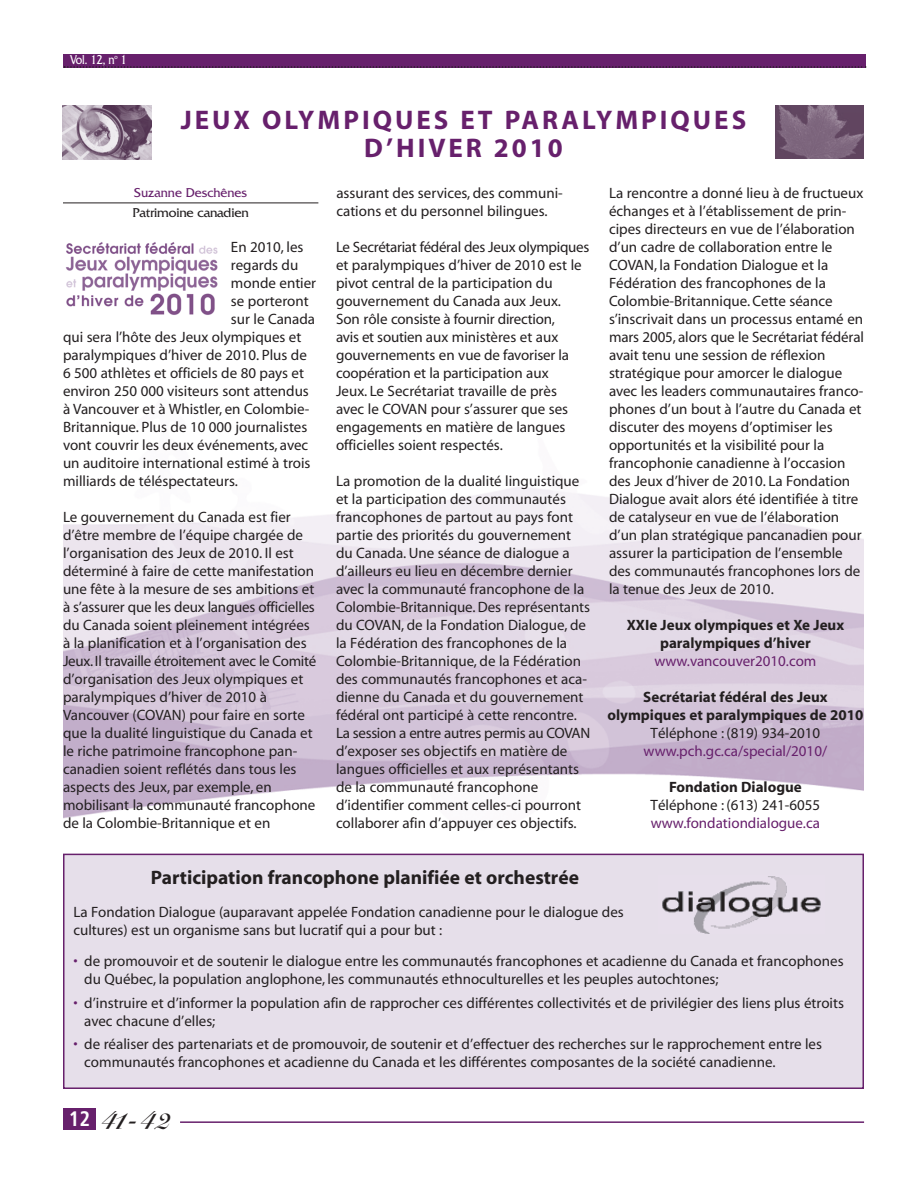
<style>
.page{position:relative;width:918px;height:1188px;background:#fff}
.page>*{position:absolute;margin:0;border:0;box-sizing:border-box;transform-origin:0 0}
.t1{font:30px "Simmissa";color:#231f20;scale:.94 1}
.t2{font:700 27px/28.5px "Myriad";letter-spacing:.11em;color:#67206c;text-align:center}
.t3{font:700 19.5px "Myriad";color:#231f20}
.t4{font:15px/18px "Myriad";color:#231f20}
.t5{font:700 15px/18px "Myriad";color:#231f20;text-align:center}
.t6{font:15px "Myriad";color:#67206c}
.t7{font:13.5px "Friz Quadrata";letter-spacing:-.015em;color:#231f20}
.t8{font:13.5px "Friz Quadrata";color:#67206c}
.t9{font:13.5px "Friz Quadrata";color:#fff;scale:.86 1}
.s1{color:#67206c}
.s2{font-family:"Frutiger";font-weight:700;font-stretch:condensed;font-size:21px;color:#fff}
</style>
<div class="page">
<div style="left:63px;top:54px;width:803px;height:13px;background:#67206c"></div>
<svg style="left:64px;top:66px;width:802px;height:2px"></svg>
<div style="left:63px;top:1108px;width:33px;height:22px;background:#67206c"></div>
<hr style="left:180px;top:1121px;width:684px;height:2px;background:#67206c">
<hr style="left:63px;top:203px;width:255px;height:1px;background:#231f20">
<div style="left:64px;top:854px;width:799px;height:234px;background:#e6dfea"></div>
<div style="left:63px;top:854px;width:801px;height:235px;border:2px solid #67206c"></div>
<img style="left:662px;top:876px;width:159px;height:58px">
<img style="left:66px;top:242px;width:152px;height:73px">
<img style="left:63px;top:105px;width:88px;height:54px">
<img style="left:776px;top:105px;width:88px;height:54px">
<p class="t9" style="left:70px;top:55px;width:68px">Vol. 12, n<sup>o</sup> 1</p>
<h2 class="t2" style="left:181px;top:108px;width:567px">JEUX OLYMPIQUES ET PARALYMPIQUES<br>D’HIVER 2010</h2>
<p class="t8" style="left:134px;top:188px;width:114px">Suzanne Deschênes</p>
<p class="t7" style="left:133px;top:208px;width:118px">Patrimoine canadien</p>
<p class="t4" style="left:231px;top:239px;width:74px">En 2010, les</p>
<p class="t4" style="left:231px;top:257px;width:69px">regards du</p>
<p class="t4" style="left:231px;top:275px;width:87px">monde entier</p>
<p class="t4" style="left:231px;top:293px;width:79px">se porteront</p>
<p class="t4" style="left:231px;top:311px;width:86px">sur le Canada</p>
<p class="t4" style="left:63px;top:329px;width:240px">qui sera l’hôte des Jeux olympiques et</p>
<p class="t4" style="left:63px;top:347px;width:245px">paralympiques d’hiver de 2010. Plus de</p>
<p class="t4" style="left:63px;top:365px;width:243px">6 500 athlètes et officiels de 80 pays et</p>
<p class="t4" style="left:63px;top:383px;width:247px">environ 250 000 visiteurs sont attendus</p>
<p class="t4" style="left:63px;top:401px;width:248px">à Vancouver et à Whistler, en Colombie-</p>
<p class="t4" style="left:63px;top:419px;width:246px">Britannique. Plus de 10 000 journalistes</p>
<p class="t4" style="left:63px;top:437px;width:247px">vont couvrir les deux événements, avec</p>
<p class="t4" style="left:63px;top:455px;width:249px">un auditoire international estimé à trois</p>
<p class="t4" style="left:63px;top:473px;width:176px">milliards de téléspectateurs.</p>
<p class="t4" style="left:63px;top:509px;width:255px">Le gouvernement du Canada est fier d’être membre de l’équipe chargée de l’organisation des Jeux de 2010. Il est déterminé à faire de cette manifestation une fête à la mesure de ses ambitions et à s’assurer que les deux langues officielles du Canada soient pleinement intégrées à la planification et à l’organisation des Jeux. Il travaille étroitement avec le Comité d’organisation des Jeux olympiques et paralympiques d’hiver de 2010 à Vancouver (COVAN) pour faire en sorte que la dualité linguistique du Canada et le riche patrimoine francophone pan&shy;canadien soient reflétés dans tous les aspects des Jeux, par exemple, en mobilisant la communauté francophone de la Colombie-Britannique et en</p>
<p class="t4" style="left:336px;top:185px;width:228px">assurant des services, des communi&shy;cations et du personnel bilingues.</p>
<p class="t4" style="left:336px;top:239px;width:255px">Le Secrétariat fédéral des Jeux olympiques et paralympiques d’hiver de 2010 est le pivot central de la participation du gouvernement du Canada aux Jeux.<br>Son rôle consiste à fournir direction,<br>avis et soutien aux ministères et aux gouvernements en vue de favoriser la coopération et la participation aux<br>Jeux. Le Secrétariat travaille de près<br>avec le COVAN pour s’assurer que ses engagements en matière de langues officielles soient respectés.</p>
<p class="t4" style="left:336px;top:473px;width:256px">La promotion de la dualité linguistique et la participation des communautés francophones de partout au pays font partie des priorités du gouvernement du Canada. Une séance de dialogue a d’ailleurs eu lieu en décembre dernier avec la communauté francophone de la Colombie-Britannique. Des représentants du COVAN, de la Fondation Dialogue, de la Fédération des francophones de la Colombie-Britannique, de la Fédération des communautés francophones et aca&shy;dienne du Canada et du gouvernement fédéral ont participé à cette rencontre.<br>La session a entre autres permis au COVAN d’exposer ses objectifs en matière de langues officielles et aux représentants de la communauté francophone d’identifier comment celles-ci pourront collaborer afin d’appuyer ces objectifs.</p>
<p class="t4" style="left:609px;top:185px;width:256px">La rencontre a donné lieu à de fructueux échanges et à l’établissement de prin&shy;cipes directeurs en vue de l’élaboration d’un cadre de collaboration entre le COVAN, la Fondation Dialogue et la Fédération des francophones de la Colombie-Britannique. Cette séance s’inscrivait dans un processus entamé en mars 2005, alors que le Secrétariat fédéral avait tenu une session de réflexion stratégique pour amorcer le dialogue avec les leaders communautaires franco&shy;phones d’un bout à l’autre du Canada et discuter des moyens d’optimiser les opportunités et la visibilité pour la francophonie canadienne à l’occasion des Jeux d’hiver de 2010. La Fondation Dialogue avait alors été identifiée à titre de catalyseur en vue de l’élaboration d’un plan stratégique pancanadien pour assurer la participation de l’ensemble des communautés francophones lors de la tenue des Jeux de 2010.</p>
<p class="t5" style="left:627px;top:617px;width:219px">XXIe Jeux olympiques et Xe Jeux paralympiques d’hiver</p>
<p class="t6" style="left:654px;top:655px;width:164px">www.vancouver2010.com</p>
<p class="t5" style="left:607px;top:689px;width:257px">Secrétariat fédéral des Jeux olympiques et paralympiques de 2010</p>
<p class="t4" style="left:651px;top:725px;width:171px">Téléphone : (819) 934-2010</p>
<p class="t6" style="left:644px;top:745px;width:185px">www.pch.gc.ca/special/2010/</p>
<p class="t5" style="left:669px;top:779px;width:134px">Fondation Dialogue</p>
<p class="t4" style="left:651px;top:797px;width:171px">Téléphone : (613) 241-6055</p>
<p class="t6" style="left:651px;top:817px;width:171px">www.fondationdialogue.ca</p>
<h3 class="t3" style="left:151px;top:870px;width:430px">Participation francophone planifiée et orchestrée</h3>
<p class="t4" style="left:74px;top:904px;width:552px">La Fondation Dialogue (auparavant appelée Fondation canadienne pour le dialogue des cultures) est un organisme sans but lucratif qui a pour but :</p>
<p class="t4" style="left:84px;top:953px;width:761px;text-indent:-11px"><span class="s1">•</span> de promouvoir et de soutenir le dialogue entre les communautés francophones et acadienne du Canada et francophones du Québec, la population anglophone, les communautés ethnoculturelles et les peuples autochtones;</p>
<p class="t4" style="left:84px;top:995px;width:761px;text-indent:-11px"><span class="s1">•</span> d’instruire et d’informer la population afin de rapprocher ces différentes collectivités et de privilégier des liens plus étroits avec chacune d’elles;</p>
<p class="t4" style="left:84px;top:1036px;width:739px;text-indent:-11px"><span class="s1">•</span> de réaliser des partenariats et de promouvoir, de soutenir et d’effectuer des recherches sur le rapprochement entre les communautés francophones et acadienne du Canada et les différentes composantes de la société canadienne.</p>
<h1 class="t1" style="left:69px;top:1109px;width:113px"><span class="s2">12</span> 41-42</h1>
</div>
